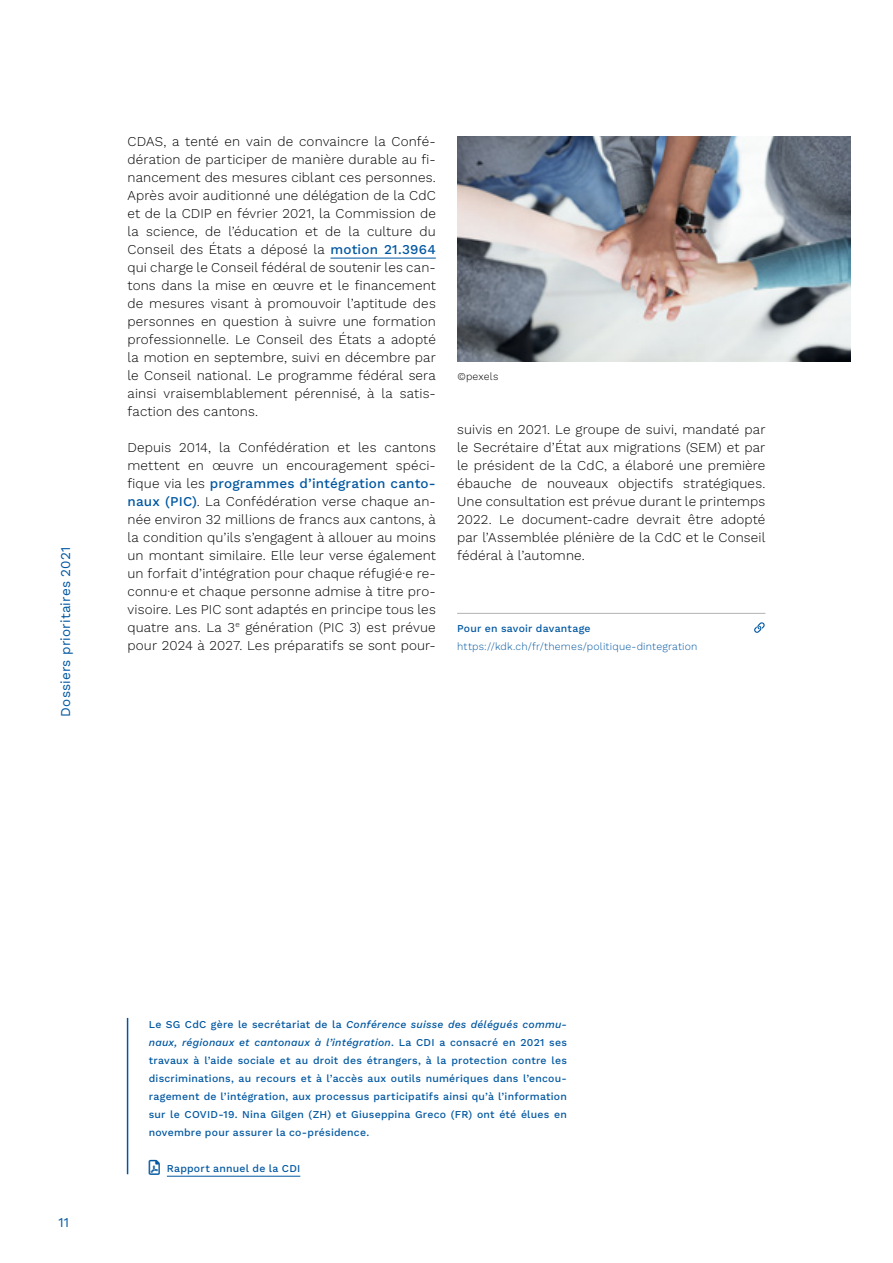
<style>
.page{position:relative;width:893px;height:1263px;background:#fff}
.page>*{position:absolute;margin:0;border:0;box-sizing:border-box;transform-origin:0 0}
.t1{font:300 13.5px/18px "Work Sans";letter-spacing:.01em;color:#000;text-align:justify}
.t2{font:13.5px "Work Sans";letter-spacing:.01em;color:#0057a1}
.t3{font:500 10.5px/18px "Work Sans";letter-spacing:.02em;color:#0057a1;text-align:justify}
.t4{font:300 10.5px "Work Sans";letter-spacing:.02em;color:#0057a1}
.t5{font:300 10.5px "Work Sans";letter-spacing:.02em;color:#000}
.s1{font-weight:500;color:#0057a1}
.s2{font-style:italic}
</style>
<div class="page">
<hr style="left:330px;top:258px;width:106px;height:1px;background:#0057a1">
<hr style="left:457px;top:613px;width:308px;height:1px;background:#b1b3b4">
<svg style="left:754px;top:622px;width:11px;height:11px"></svg>
<hr style="left:127px;top:1018px;width:1px;height:156px;background:#0057a1">
<hr style="left:167px;top:1176px;width:133px;height:1px;background:#0057a1">
<img style="left:457px;top:136px;width:393px;height:226px">
<p class="t2" style="left:55px;top:716px;width:172px;rotate:-90deg">Dossiers prioritaires 2021</p>
<p class="t1" style="left:128px;top:131px;width:310px">CDAS, a tenté en vain de convaincre la Confé&shy;dération de participer de manière durable au fi&shy;nancement des mesures ciblant ces personnes.<br>Après avoir auditionné une délégation de la CdC et de la CDIP en février 2021, la Commission de la science, de l’éducation et de la culture du Conseil des États a déposé la <span class="s1">motion 21.3964 </span>qui charge le Conseil fédéral de soutenir les can&shy;tons dans la mise en œuvre et le financement de mesures visant à promouvoir l’aptitude des personnes en question à suivre une formation professionnelle. Le Conseil des États a adopté la motion en septembre, suivi en décembre par le Conseil national. Le programme fédéral sera ainsi vraisemblablement pérennisé, à la satis&shy;faction des cantons.</p>
<p class="t1" style="left:128px;top:437px;width:310px">Depuis 2014, la Confédération et les cantons mettent en œuvre un encouragement spéci&shy;fique via les <span class="s1">programmes d’intégration canto&shy;naux (PIC)</span>. La Confédération verse chaque an&shy;née environ 32 millions de francs aux cantons, à la condition qu’ils s’engagent à allouer au moins un montant similaire. Elle leur verse également un forfait d’intégration pour chaque réfugié·e re&shy;connu·e et chaque personne admise à titre pro&shy;visoire. Les PIC sont adaptés en principe tous les quatre ans. La 3<sup>e</sup> génération (PIC 3) est prévue pour 2024 à 2027. Les préparatifs se sont pour-</p>
<p class="t5" style="left:457px;top:368px;width:43px">©pexels</p>
<p class="t1" style="left:457px;top:419px;width:310px">suivis en 2021. Le groupe de suivi, mandaté par le Secrétaire d’État aux migrations (SEM) et par le président de la CdC, a élaboré une première ébauche de nouveaux objectifs stratégiques.<br>Une consultation est prévue durant le printemps 2022. Le document-cadre devrait être adopté par l’Assemblée plénière de la CdC et le Conseil fédéral à l’automne.</p>
<p class="t3" style="left:457px;top:619px;width:135px">Pour en savoir davantage</p>
<p class="t4" style="left:457px;top:638px;width:242px">https://kdk.ch/fr/themes/politique-dintegration</p>
<p class="t2" style="left:58px;top:1212px;width:12px">11</p>
<p class="t3" style="left:149px;top:1015px;width:420px">Le SG CdC gère le secrétariat de la <span class="s2">Conférence suisse des délégués commu&shy;naux, régionaux et cantonaux à l’intégration</span>. La CDI a consacré en 2021 ses travaux à l’aide sociale et au droit des étrangers, à la protection contre les discriminations, au recours et à l’accès aux outils numériques dans l’encou&shy;ragement de l’intégration, aux processus participatifs ainsi qu’à l’information sur le COVID-19. Nina Gilgen (ZH) et Giuseppina Greco (FR) ont été élues en novembre pour assurer la co-présidence.</p>
<p class="t3" style="left:167px;top:1159px;width:135px">Rapport annuel de la CDI</p>
</div>
